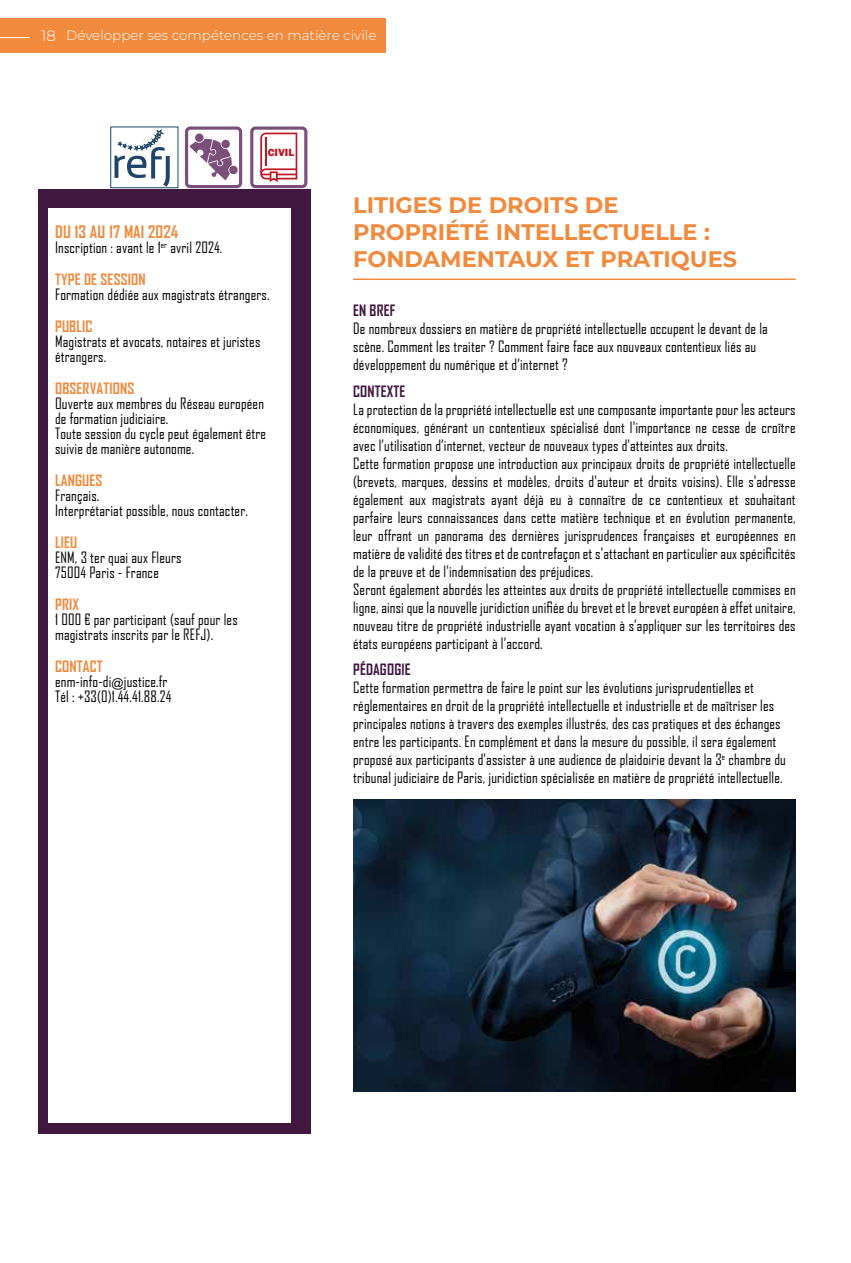
<style>
.page{position:relative;width:851px;height:1263px;background:#fff}
.page>*{position:absolute;margin:0;border:0;box-sizing:border-box;transform-origin:0 0}
.t1{font:700 22.5px/27px "Montserrat";color:#f18a3d}
.t2{font:700 16.5px "Agency FB";letter-spacing:.01em;color:#f18a3d}
.t3{font:15px/18px "Agency FB";letter-spacing:.01em;color:#000}
.t4{font:700 15px "Agency FB";letter-spacing:.01em;color:#f18a3d}
.t5{font:700 15px "Agency FB";letter-spacing:.01em;color:#40173f}
.t6{font:300 13.5px "Montserrat";color:#fff}
.t7{font:800 10.65px "Franklin Gothic";color:#be1622}
.s1{font-size:15px}
.s2{font-weight:700;color:#f18a3d}
.s3{font-family:"Arial";font-size:12px}
</style>
<div class="page">
<hr style="left:353px;top:279px;width:442px;height:1px;background:#f18a3d">
<div style="left:38px;top:189px;width:272px;height:944px;background:#40173f"></div>
<div style="left:48px;top:208px;width:243px;height:914px;background:#fff"></div>
<img style="left:353px;top:799px;width:442px;height:292px">
<div style="left:185px;top:126px;width:57px;height:62px;border:3px solid #7a4f79;border-radius:4px"></div>
<svg style="left:189px;top:133px;width:49px;height:47px"></svg>
<div style="left:250px;top:126px;width:57px;height:62px;border:3px solid #7a4f79;border-radius:4px"></div>
<svg style="left:260px;top:133px;width:37px;height:49px"></svg>
<hr style="left:265px;top:137px;width:2px;height:28px;background:#be1622">
<div style="left:0;top:19px;width:385px;height:34px;background:#f18a3d"></div>
<hr style="left:0;top:37px;width:30px;height:1px;background:#fff">
<svg style="left:114px;top:130px;width:56px;height:56px"></svg>
<p class="t6" style="left:41px;top:26px;width:337px"><span class="s1">18</span> Développer ses compétences en matière civile</p>
<p class="t7" style="left:268px;top:145px;width:28px">CIVIL</p>
<p class="t2" style="left:55px;top:222px;width:125px">DU 13 AU 17 MAI 2024</p>
<p class="t3" style="left:55px;top:231px;width:169px;line-height:32px">Inscription : avant le 1<sup>er</sup> avril 2024.<br><span class="s2">TYPE DE SESSION</span></p>
<p class="t3" style="left:55px;top:285px;width:216px">Formation dédiée aux magistrats étrangers.</p>
<p class="t4" style="left:55px;top:317px;width:39px">PUBLIC</p>
<p class="t3" style="left:55px;top:334px;width:207px;line-height:15px">Magistrats et avocats, notaires et juristes étrangers.</p>
<p class="t4" style="left:55px;top:379px;width:81px">OBSERVATIONS</p>
<p class="t3" style="left:55px;top:396px;width:212px;line-height:15px">Ouverte aux membres du Réseau européen de formation judiciaire.<br>Toute session du cycle peut également être suivie de manière autonome.</p>
<p class="t4" style="left:55px;top:471px;width:49px">LANGUES</p>
<p class="t3" style="left:55px;top:488px;width:194px;line-height:15px">Français.<br>Interprétariat possible, nous contacter.</p>
<p class="t4" style="left:55px;top:533px;width:24px">LIEU</p>
<p class="t3" style="left:55px;top:550px;width:128px;line-height:15px">ENM, 3 ter quai aux Fleurs<br>75004 Paris - France</p>
<p class="t4" style="left:55px;top:595px;width:25px">PRIX</p>
<p class="t3" style="left:55px;top:612px;width:184px;line-height:15px">1 000 € par participant (sauf pour les magistrats inscrits par le REFJ).</p>
<p class="t3" style="left:55px;top:659px;width:118px;line-height:15px"><span class="s2">CONTACT </span>enm-info-di<span class="s3">@</span>justice.fr<br>Tél : +33(0)1.44.41.88.24</p>
<h1 class="t1" style="left:353px;top:191px;width:385px">LITIGES DE DROITS DE<br>PROPRIÉTÉ INTELLECTUELLE :<br>FONDAMENTAUX ET PRATIQUES</h1>
<p class="t5" style="left:353px;top:301px;width:44px">EN BREF</p>
<p class="t3" style="left:353px;top:319px;width:416px">De nombreux dossiers en matière de propriété intellectuelle occupent le devant de la scène. Comment les traiter ? Comment faire face aux nouveaux contentieux liés au développement du numérique et d’internet ?</p>
<p class="t5" style="left:353px;top:382px;width:54px">CONTEXTE</p>
<p class="t3" style="left:353px;top:400px;width:444px">La protection de la propriété intellectuelle est une composante importante pour les acteurs économiques, générant un contentieux spécialisé dont l'importance ne cesse de croître avec l’utilisation d’internet, vecteur de nouveaux types d'atteintes aux droits.<br>Cette formation propose une introduction aux principaux droits de propriété intellectuelle (brevets, marques, dessins et modèles, droits d'auteur et droits voisins). Elle s'adresse également aux magistrats ayant déjà eu à connaître de ce contentieux et souhaitant parfaire leurs connaissances dans cette matière technique et en évolution permanente, leur offrant un panorama des dernières jurisprudences françaises et européennes en matière de validité des titres et de contrefaçon et s'attachant en particulier aux spécificités de la preuve et de l'indemnisation des préjudices.<br>Seront également abordés les atteintes aux droits de propriété intellectuelle commises en ligne, ainsi que la nouvelle juridiction unifiée du brevet et le brevet européen à effet unitaire, nouveau titre de propriété industrielle ayant vocation à s’appliquer sur les territoires des états européens participant à l’accord.</p>
<p class="t5" style="left:353px;top:660px;width:59px">PÉDAGOGIE</p>
<p class="t3" style="left:353px;top:678px;width:434px">Cette formation permettra de faire le point sur les évolutions jurisprudentielles et réglementaires en droit de la propriété intellectuelle et industrielle et de maîtriser les principales notions à travers des exemples illustrés, des cas pratiques et des échanges entre les participants. En complément et dans la mesure du possible, il sera également proposé aux participants d'assister à une audience de plaidoirie devant la 3<sup>e</sup> chambre du tribunal judiciaire de Paris, juridiction spécialisée en matière de propriété intellectuelle.</p>
</div>
